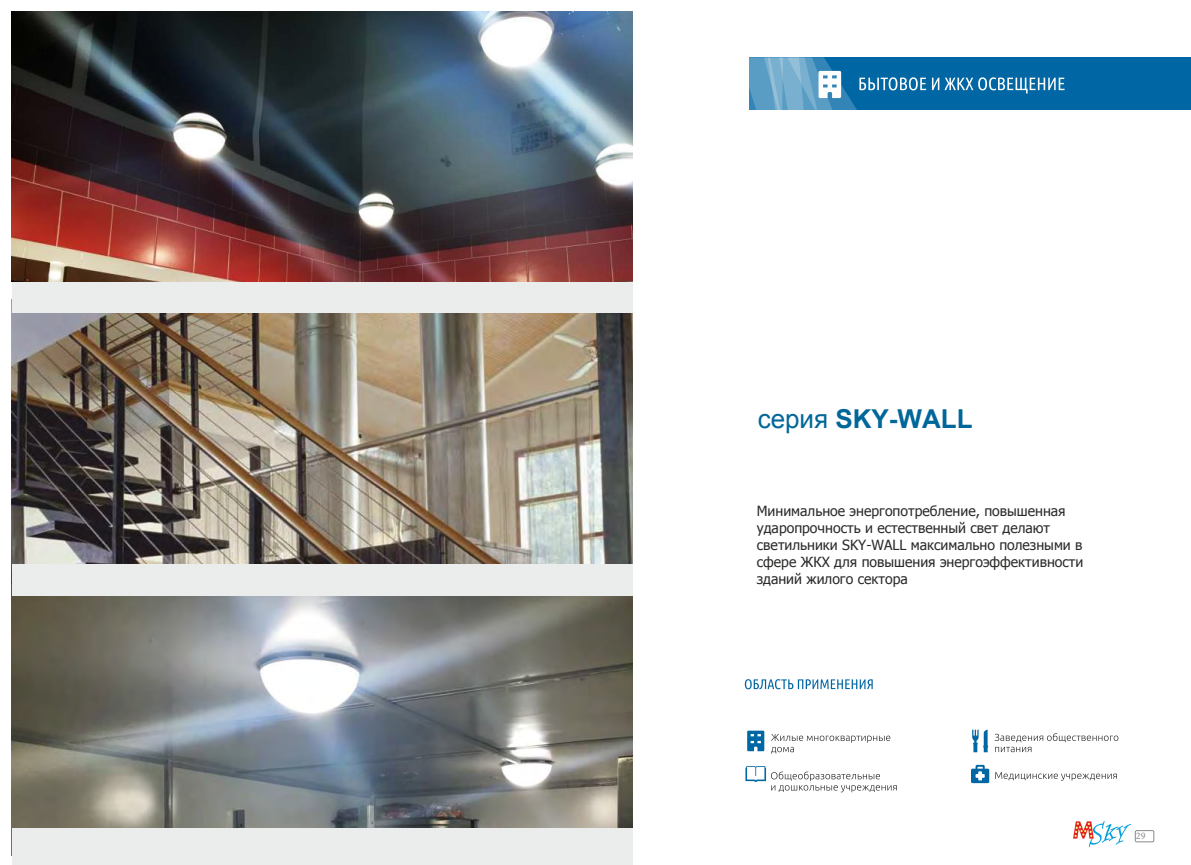
<style>
.page{position:relative;width:1191px;height:865px;background:#fff}
.page>*{position:absolute;margin:0;border:0;box-sizing:border-box;transform-origin:0 0}
.t1{font:26px "Arial";color:#006799}
.t2{font:14px/16.8px "Tahoma";color:#2b2a29}
.t3{font:10px "Minion Pro";color:#898989}
.s1{font-weight:700}
</style>
<div class="page">
<img style="left:11px;top:11px;width:1180px;height:854px">
<img style="left:1073px;top:822px;width:57px;height:24px">
<h1 class="t1" style="left:757px;top:402px;width:216px">серия <span class="s1">SKY-</span><span class="s1">WALL</span></h1>
<p class="t2" style="left:757px;top:502px;width:328px">Минимальное энергопотребление, повышенная ударопрочность и естественный свет делают светильники SKY-WALL максимально полезными в сфере ЖКХ для повышения энергоэффективности зданий жилого сектора</p>
<p class="t3" style="left:1136px;top:829px;width:11px">29</p>
</div>
